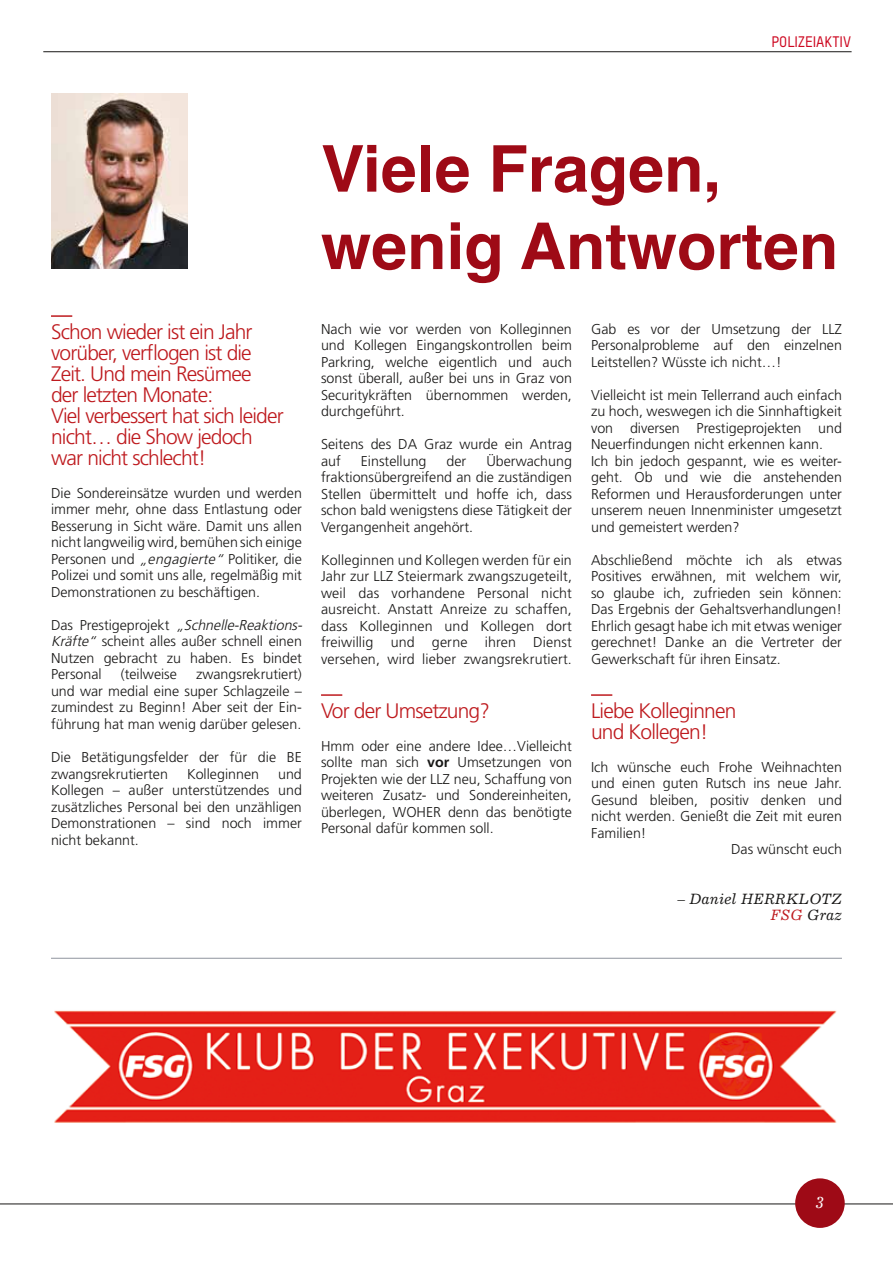
<style>
.page{position:relative;width:893px;height:1263px;background:#fff}
.page>*{position:absolute;margin:0;border:0;box-sizing:border-box;transform-origin:0 0}
.t1{font:700 64.5px/77.4px "Helvetica";color:#9e0a16}
.t2{font:300 21px/21px "Frutiger LT Std";letter-spacing:-.04em;color:#be1a1e}
.t3{font:italic 16.5px "Excelsior LT Std";color:#fff}
.t4{font:italic 15px/16.5px "Excelsior LT Std";color:#181716;text-align:right}
.t5{font:500 15px "TSTARPRO";color:#cd061f}
.t6{font:300 14.25px/16.5px "Frutiger LT Std";color:#181716;text-align:justify}
.s1{font-style:italic}
.s2{font-weight:700}
.s3{color:#be1a1e}
</style>
<div class="page">
<hr style="left:51px;top:315px;width:21px;height:2px;background:#be1a1e">
<hr style="left:321px;top:694px;width:21px;height:2px;background:#be1a1e">
<hr style="left:591px;top:694px;width:21px;height:2px;background:#be1a1e">
<img style="left:51px;top:94px;width:137px;height:175px">
<hr style="left:51px;top:958px;width:791px;height:1px;background:#90949e">
<img style="left:54px;top:1010px;width:783px;height:112px">
<hr style="left:43px;top:51px;width:809px;height:1px;background:#181716">
<hr style="left:0;top:1203px;width:893px;height:1px;background:#181716">
<div style="left:795px;top:1178px;width:50px;height:50px;background:#9e0a16;border-radius:50%"></div>
<p class="t5" style="left:771px;top:33px;width:81px">POLIZEIAKTIV</p>
<h2 class="t2" style="left:51px;top:321px;width:234px">Schon wieder ist ein Jahr vorüber, verflogen ist die<br>Zeit. Und mein Resümee der letzten Monate:<br>Viel verbessert hat sich leider nicht… die Show jedoch war nicht schlecht!</h2>
<p class="t6" style="left:51px;top:485px;width:252px">Die Sondereinsätze wurden und werden immer mehr, ohne dass Entlastung oder Besserung in Sicht wäre. Damit uns allen nicht langweilig wird, bemühen sich einige Personen und <span class="s1">„engagierte“</span> Politiker, die Polizei und somit uns alle, regelmäßig mit Demonstrationen zu beschäftigen.</p>
<p class="t6" style="left:51px;top:617px;width:256px;text-align:left">D a s P re st i g e p roj e kt <span class="s1">„Schnelle-Reaktions-Kräfte“</span> scheint alles außer schnell einen Nutzen gebracht zu haben. Es bindet Personal</p>
<p class="t6" style="left:51px;top:666px;width:252px;text-indent:145px">zwangsrekrutiert) und war medial eine super Schlagzeile – zumindest zu Beginn! Aber seit der Ein&shy;führung hat man wenig darüber gelesen.</p>
<p class="t6" style="left:51px;top:749px;width:252px">Die Betätigungsfelder der für die BE zwangsrekrutierten</p>
<p class="t6" style="left:121px;top:666px;width:58px">(teilweise</p>
<p class="t6" style="left:51px;top:765px;width:252px;text-indent:227px">und Kollegen – außer unterstützendes und zusätzliches Personal bei den unzähligen Demonstrationen – sind noch immer nicht bekannt.</p>
<p class="t6" style="left:187px;top:765px;width:74px">Kolleginnen</p>
<h1 class="t1" style="left:321px;top:131px;width:519px">Viele Fragen, wenig Antworten</h1>
<p class="t6" style="left:321px;top:321px;width:252px">Nach wie vor werden von Kolleginnen und Kollegen Eingangskontrollen beim Parkring, welche eigentlich und auch sonst überall, außer bei uns in Graz von Securitykräften übernommen werden, durchgeführt.</p>
<p class="t6" style="left:321px;top:436px;width:252px">Seitens des DA Graz wurde ein Antrag auf</p>
<p class="t6" style="left:321px;top:453px;width:252px;text-indent:165px">Überwachung fraktionsübergreifend an die zuständigen Stellen übermittelt und hoffe ich, dass schon bald wenigstens diese Tätigkeit der Vergangenheit angehört.</p>
<p class="t6" style="left:321px;top:552px;width:252px">Kolleginnen und Kollegen werden für ein Jahr zur LLZ Steiermark zwangszugeteilt, weil das vorhandene Personal nicht ausreicht. Anstatt Anreize zu schaffen, dass Kolleginnen und Kollegen dort freiwillig und gerne ihren Dienst versehen, wird lieber zwangsrekrutiert.</p>
<h2 class="t2" style="left:321px;top:700px;width:170px">Vor der Umsetzung?</h2>
<p class="t6" style="left:321px;top:738px;width:252px">Hmm oder eine andere Idee…Vielleicht sollte man sich <span class="s2">vor</span> Umsetzungen von Projekten wie der LLZ neu, Schaffung von weiteren Zusatz- und Sondereinheiten, überlegen, WOHER denn das benötigte Personal dafür kommen soll.</p>
<p class="t6" style="left:361px;top:453px;width:67px">Einstellung</p>
<p class="t6" style="left:447px;top:453px;width:21px">der</p>
<p class="t6" style="left:591px;top:321px;width:252px">Gab es vor der Umsetzung der LLZ Personalprobleme auf den einzelnen Leitstellen? Wüsste ich nicht…!</p>
<p class="t6" style="left:591px;top:387px;width:252px;text-align:left">Vielleicht ist mein Tellerrand auch einfach zu hoch, weswegen ich die Sinnhaftigkeit von diversen Prestigeprojekten und Neuerfindungen nicht erkennen kann.<br>Ich bin jedoch gespannt, wie es weiter&shy;geht. Ob und wie die anstehenden Reformen und Herausforderungen unter unserem neuen Innenminister umgesetzt und gemeistert werden?</p>
<p class="t6" style="left:591px;top:552px;width:252px">Abschließend möchte ich als etwas Positives erwähnen, mit welchem wir, so glaube ich, zufrieden sein können:<br>Das Ergebnis der Gehaltsverhandlungen!<br>Ehrlich gesagt habe ich mit etwas weniger gerechnet! Danke an die Vertreter der Gewerkschaft für ihren Einsatz.</p>
<h2 class="t2" style="left:591px;top:700px;width:147px">Liebe Kolleginnen und Kollegen!</h2>
<p class="t6" style="left:591px;top:759px;width:252px">Ich wünsche euch Frohe Weihnachten</p>
<p class="t6" style="left:591px;top:775px;width:252px">und einen guten Rutsch ins neue Jahr.</p>
<p class="t6" style="left:591px;top:792px;width:252px">Gesund bleiben, positiv denken und</p>
<p class="t6" style="left:591px;top:808px;width:252px">nicht werden. Genießt die Zeit mit euren</p>
<p class="t6" style="left:591px;top:825px;width:57px">Familien!</p>
<p class="t6" style="left:731px;top:841px;width:112px">Das wünscht euch</p>
<p class="t4" style="left:677px;top:891px;width:166px">– Daniel HERRKLOTZ<br><span class="s3">FSG</span> Graz</p>
<p class="t3" style="left:815px;top:1192px;width:11px">3</p>
</div>
